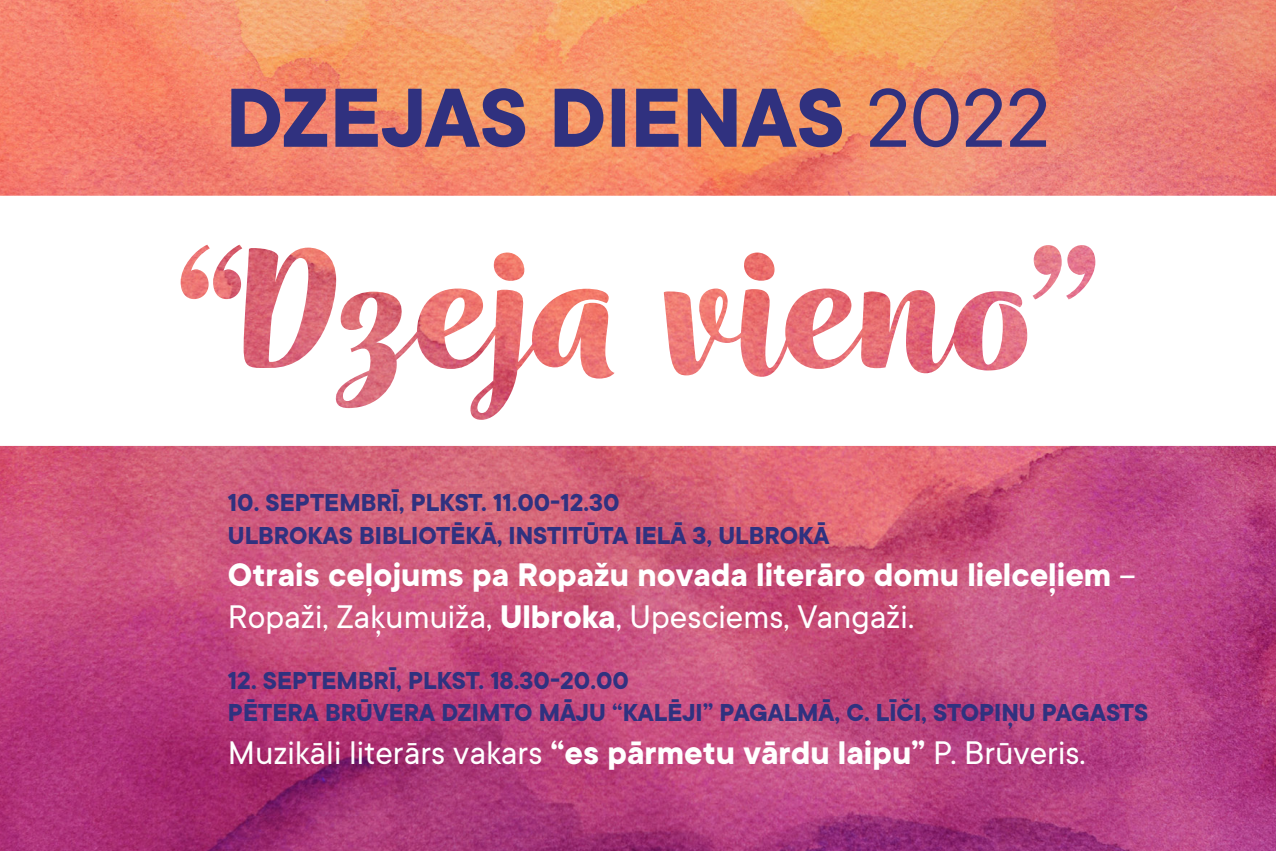
<style>
.page{position:relative;width:1276px;height:851px;background:#fff}
.page>*{position:absolute;margin:0;border:0;box-sizing:border-box;transform-origin:0 0}
.t1{font:700 36px/42px "TT Commons";color:#fff}
.t2{font:36px "TT Commons";color:#fff}
.t3{font:700 27px "TT Commons";color:#30317f}
.s1{font-weight:400}
.s2{font-weight:700}
</style>
<div class="page">
<img style="left:0;top:0;width:1276px;height:850px">
<svg style="left:0;top:196px;width:1276px;height:250px"></svg>
<svg style="left:231px;top:88px;width:815px;height:59px"></svg>
<p class="t3" style="left:228px;top:485px;width:393px">10. SEPTEMBRĪ, PLKST. 11.00-12.30</p>
<p class="t3" style="left:228px;top:517px;width:603px">ULBROKAS BIBLIOTĒKĀ, INSTITŪTA IELĀ 3, ULBROKĀ</p>
<p class="t1" style="left:228px;top:552px;width:909px">Otrais ceļojums pa Ropažu novada literāro domu lielceļiem <span class="s1">–<br>Ropaži, Zaķumuiža,</span> Ulbroka<span class="s1">, Upesciems, Vangaži.</span></p>
<p class="t3" style="left:228px;top:662px;width:402px">12. SEPTEMBRĪ, PLKST. 18.30-20.00</p>
<p class="t3" style="left:228px;top:694px;width:922px">PĒTERA BRŪVERA DZIMTO MĀJU “KALĒJI” PAGALMĀ, C. LĪČI, STOPIŅU PAGASTS</p>
<p class="t2" style="left:228px;top:730px;width:859px">Muzikāli literārs vakars <span class="s2">“es pārmetu vārdu laipu”</span> P. Brūveris.</p>
</div>
